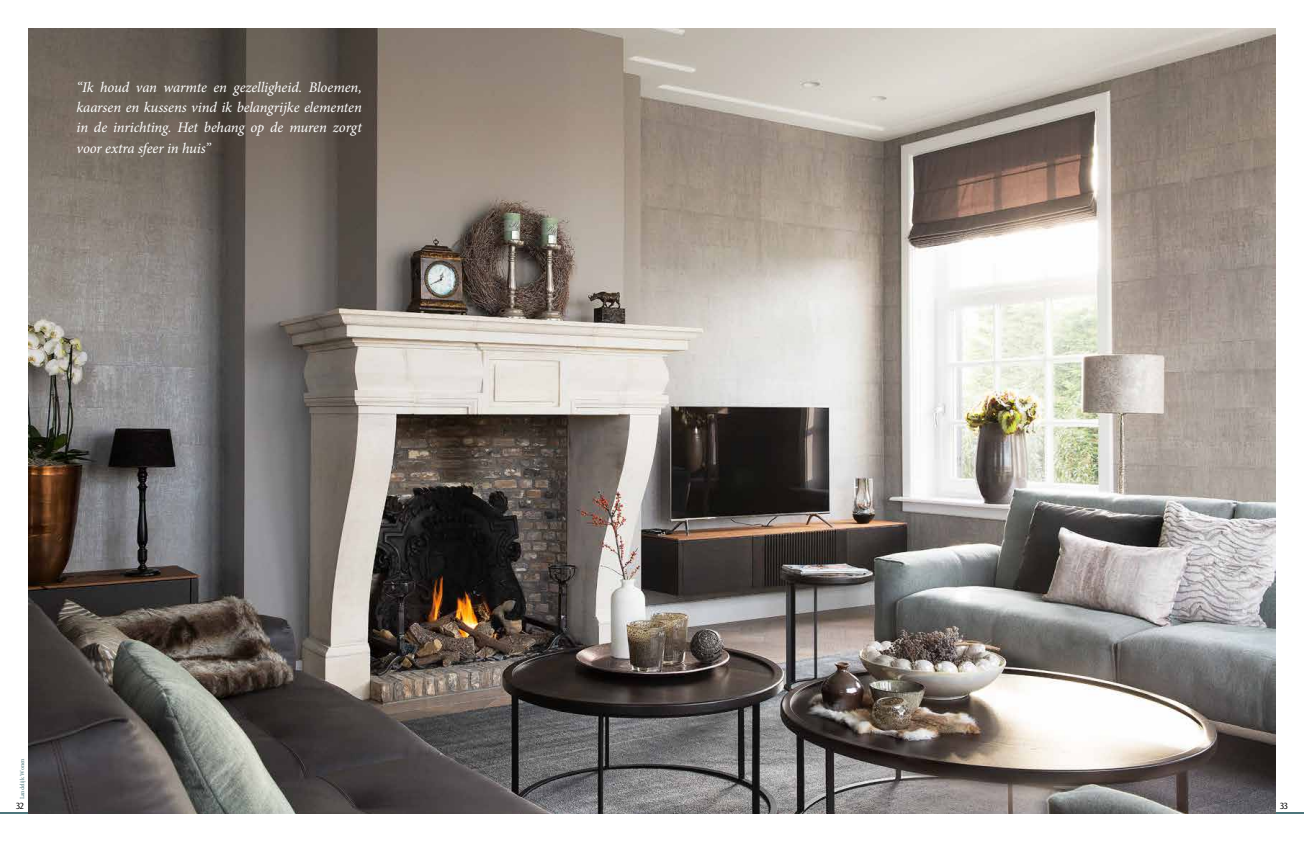
<style>
.page{position:relative;width:1304px;height:842px;background:#fff}
.page>*{position:absolute;margin:0;border:0;box-sizing:border-box;transform-origin:0 0}
.t1{font:italic 14.6px/20.1px "Minion Pro";letter-spacing:-.01em;color:#fff;text-align:justify}
.t2{font:9px "Dax";color:#000}
.t3{font:6px "Minion Pro";letter-spacing:-.005em;color:#4d767c}
</style>
<div class="page">
<hr style="left:0;top:812px;width:28px;height:2px;background:#4d767c">
<hr style="left:1276px;top:812px;width:28px;height:2px;background:#4d767c">
<img style="left:29px;top:28px;width:1247px;height:786px">
<p class="t1" style="left:77px;top:77px;width:287px">“Ik houd van warmte en gezelligheid. Bloemen, kaarsen en kussens vind ik belangrijke elementen in de inrichting. Het behang op de muren zorgt voor extra sfeer in huis”</p>
<p class="t3" style="left:18px;top:799px;width:43px;rotate:-90deg">Landelijk Wonen</p>
<p class="t2" style="left:16px;top:801px;width:10px">32</p>
<p class="t2" style="left:1280px;top:801px;width:10px">33</p>
</div>
